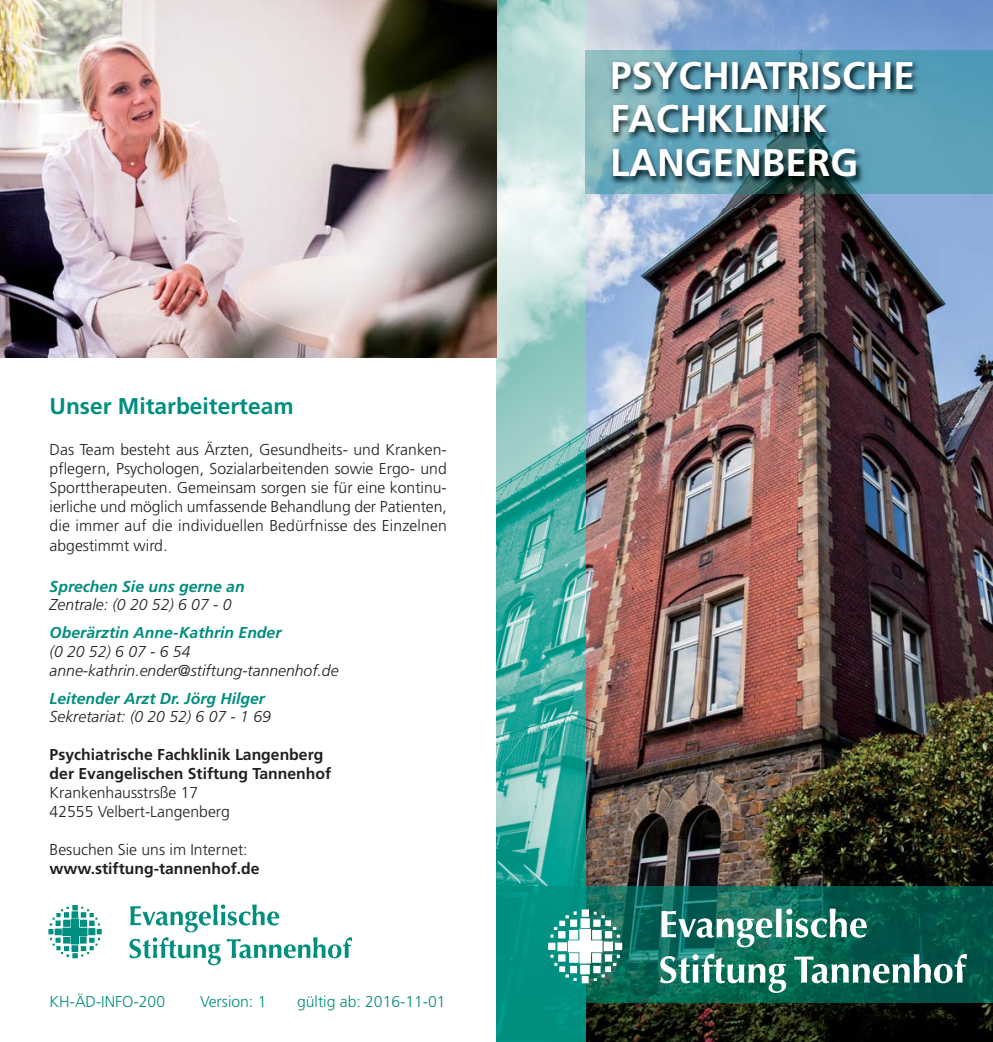
<style>
.page{position:relative;width:993px;height:1042px;background:#fff}
.page>*{position:absolute;margin:0;border:0;box-sizing:border-box;transform-origin:0 0}
.t1{font:700 38.5px/43.8px "Frutiger";color:#fff}
.t2{font:700 22.75px "Frutiger";color:#008e7e}
.t3{font:300 15.75px/19.1px "Frutiger";color:#231f20;text-align:justify}
.t4{font:italic 300 15.75px/18.9px "Frutiger";color:#231f20}
.t5{font:700 15.75px/18.9px "Frutiger";color:#231f20}
.t6{font:italic 700 15.75px "Frutiger";color:#008e7e}
.t7{font:300 15.75px "Frutiger";color:#008e7e}
</style>
<div class="page">
<img style="left:585px;top:0;width:407px;height:1042px">
<img style="left:496px;top:0;width:89px;height:1042px">
<img style="left:496px;top:886px;width:496px;height:116px">
<img style="left:530px;top:883px;width:450px;height:159px">
<img style="left:585px;top:50px;width:15px;height:143px">
<img style="left:0;top:0;width:496px;height:357px">
<img style="left:600px;top:50px;width:392px;height:158px">
<img style="left:48px;top:904px;width:304px;height:62px">
<h2 class="t2" style="left:50px;top:397px;width:245px">Unser Mitarbeiterteam</h2>
<p class="t3" style="left:50px;top:441px;width:398px">Das Team besteht aus Ärzten, Gesundheits- und Kranken&shy;pflegern, Psychologen, Sozialarbeitenden sowie Ergo- und Sporttherapeuten. Gemeinsam sorgen sie für eine kontinu&shy;ierliche und möglich umfassende Behandlung der Patienten, die immer auf die individuellen Bedürfnisse des Einzelnen abgestimmt wird.</p>
<p class="t6" style="left:50px;top:580px;width:196px">Sprechen Sie uns gerne an</p>
<p class="t4" style="left:50px;top:597px;width:183px">Zentrale: (0 20 52) 6 07 - 0</p>
<p class="t6" style="left:50px;top:626px;width:233px">Oberärztin Anne-Kathrin Ender</p>
<p class="t4" style="left:50px;top:643px;width:290px">(0 20 52) 6 07 - 6 54 anne-kathrin.ender@stiftung-tannenhof.de</p>
<p class="t6" style="left:50px;top:692px;width:217px">Leitender Arzt Dr. Jörg Hilger</p>
<p class="t4" style="left:50px;top:709px;width:223px">Sekretariat: (0 20 52) 6 07 - 1 69</p>
<p class="t5" style="left:50px;top:746px;width:283px">Psychiatrische Fachklinik Langenberg der Evangelischen Stiftung Tannenhof</p>
<p class="t3" style="left:50px;top:784px;width:182px">Krankenhausstrsße 17<br>42555 Velbert-Langenberg</p>
<p class="t3" style="left:50px;top:841px;width:199px">Besuchen Sie uns im Internet:</p>
<p class="t5" style="left:50px;top:860px;width:211px">www.stiftung-tannenhof.de</p>
<p class="t7" style="left:50px;top:995px;width:117px">KH-ÄD-INFO-200</p>
<p class="t7" style="left:200px;top:995px;width:68px">Version: 1</p>
<p class="t7" style="left:297px;top:995px;width:150px">gültig ab: 2016-11-01</p>
<h1 class="t1" style="left:610px;top:56px;width:306px">PSYCHIATRISCHE<br>FACHKLINIK<br>LANGENBERG</h1>
</div>
